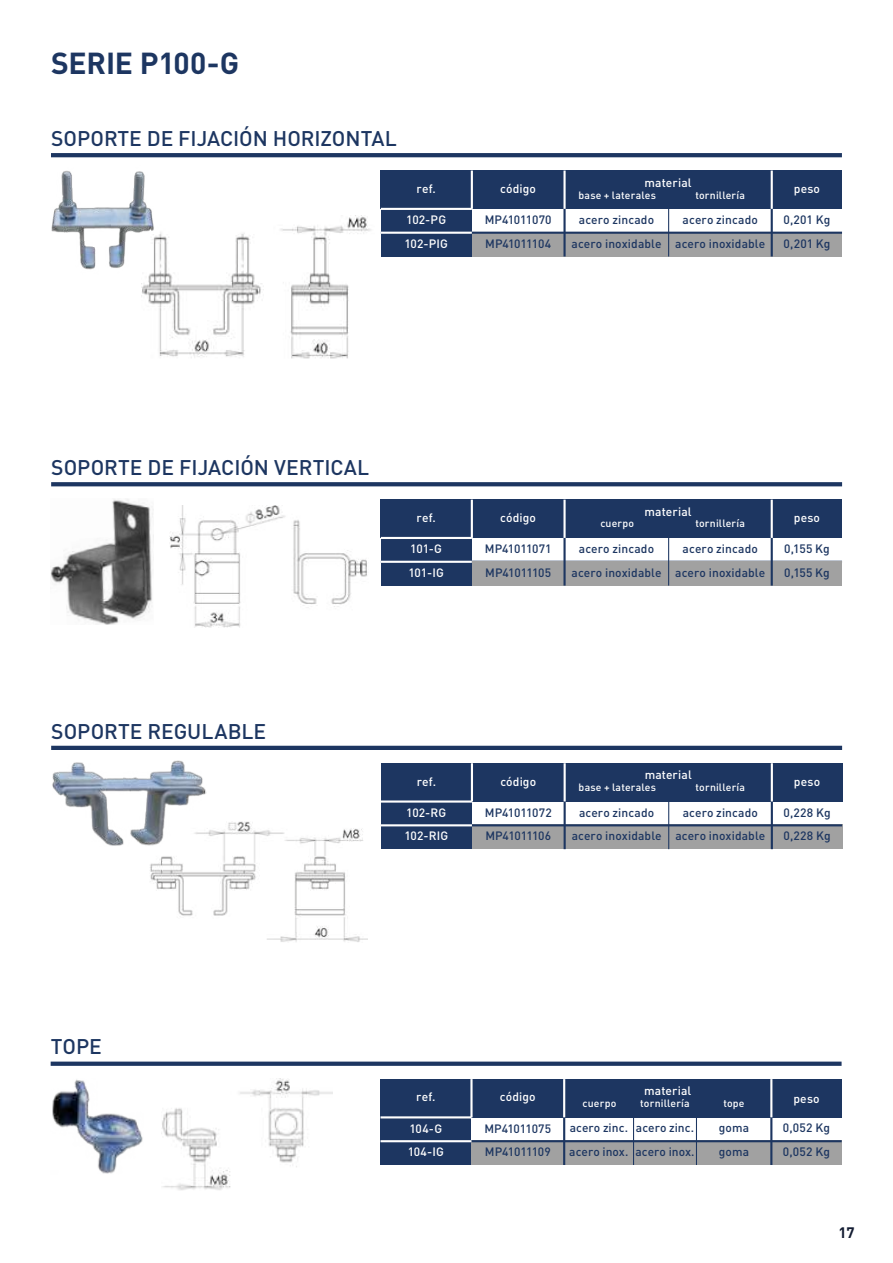
<style>
.page{position:relative;width:893px;height:1263px;background:#fff}
.page>*{position:absolute;margin:0;border:0;box-sizing:border-box;transform-origin:0 0}
.t1{font:700 30px "DIN Pro";letter-spacing:-.01em;color:#1d3661}
.t2{font:500 21px "DIN Pro";letter-spacing:-.005em;color:#1d3661}
.t3{font:700 15px "DIN Pro";color:#131c32}
.t4{font:500 12px/23.9px "DIN Pro";letter-spacing:.005em;color:#1d3661}
.t5{font:500 12px/23.7px "DIN Pro";letter-spacing:.01em;color:#fff}
.t6{font:500 12px "DIN Pro";letter-spacing:-.02em;color:#1d3661}
.t7{font:500 12px/23.7px "DIN Pro";letter-spacing:-.015em;color:#1d3661}
.t8{font:500 10.5px "DIN Pro";letter-spacing:.015em;color:#fff}
</style>
<div class="page">
<div style="left:472px;top:561px;width:370px;height:25px;background:#a1a1a1"></div>
<hr style="left:771px;top:500px;width:2px;height:86px;background:#1d3661">
<img style="left:170px;top:505px;width:197px;height:122px">
<hr style="left:668px;top:500px;width:1px;height:86px;background:#1d3661">
<hr style="left:563px;top:500px;width:3px;height:86px;background:#1d3661">
<svg style="left:51px;top:482px;width:791px;height:4px;background:#253d66"></svg>
<div style="left:381px;top:500px;width:461px;height:38px;background:#1d3661"></div>
<div style="left:381px;top:500px;width:91px;height:86px;background:#1d3661"></div>
<hr style="left:471px;top:500px;width:2px;height:38px;background:#fff">
<hr style="left:381px;top:537px;width:91px;height:2px;background:#fff">
<hr style="left:381px;top:561px;width:91px;height:2px;background:#fff">
<hr style="left:771px;top:500px;width:2px;height:38px;background:#fff">
<hr style="left:563px;top:500px;width:3px;height:38px;background:#fff">
<img style="left:51px;top:499px;width:103px;height:126px">
<div style="left:471px;top:1140px;width:371px;height:25px;background:#a1a1a1"></div>
<img style="left:161px;top:1078px;width:172px;height:112px">
<img style="left:52px;top:1079px;width:91px;height:95px">
<hr style="left:633px;top:1079px;width:1px;height:86px;background:#1d3661">
<hr style="left:696px;top:1079px;width:1px;height:86px;background:#1d3661">
<hr style="left:770px;top:1079px;width:2px;height:86px;background:#1d3661">
<div style="left:380px;top:1079px;width:462px;height:38px;background:#1d3661"></div>
<div style="left:380px;top:1079px;width:91px;height:86px;background:#1d3661"></div>
<hr style="left:380px;top:1140px;width:462px;height:2px;background:#1d3661">
<hr style="left:563px;top:1079px;width:2px;height:86px;background:#1d3661">
<hr style="left:470px;top:1079px;width:3px;height:38px;background:#fff">
<hr style="left:380px;top:1116px;width:91px;height:2px;background:#fff">
<hr style="left:380px;top:1140px;width:91px;height:2px;background:#fff">
<hr style="left:563px;top:1079px;width:2px;height:38px;background:#fff">
<hr style="left:770px;top:1079px;width:2px;height:38px;background:#fff">
<div style="left:51px;top:1061px;width:791px;height:5px;background:#1d3661"></div>
<div style="left:472px;top:232px;width:370px;height:25px;background:#a1a1a1"></div>
<img style="left:142px;top:216px;width:229px;height:143px">
<hr style="left:668px;top:171px;width:1px;height:85px;background:#1d3661">
<div style="left:381px;top:171px;width:461px;height:38px;background:#1d3661"></div>
<div style="left:381px;top:171px;width:91px;height:85px;background:#1d3661"></div>
<hr style="left:381px;top:232px;width:461px;height:2px;background:#1d3661">
<hr style="left:563px;top:171px;width:3px;height:85px;background:#1d3661">
<hr style="left:771px;top:171px;width:2px;height:85px;background:#1d3661">
<hr style="left:471px;top:171px;width:2px;height:38px;background:#fff">
<hr style="left:381px;top:208px;width:91px;height:2px;background:#fff">
<hr style="left:381px;top:232px;width:91px;height:2px;background:#fff">
<hr style="left:563px;top:171px;width:3px;height:38px;background:#fff">
<hr style="left:771px;top:171px;width:2px;height:38px;background:#fff">
<svg style="left:51px;top:153px;width:791px;height:4px;background:#203963"></svg>
<img style="left:51px;top:170px;width:119px;height:112px">
<div style="left:472px;top:824px;width:370px;height:25px;background:#a1a1a1"></div>
<img style="left:150px;top:822px;width:218px;height:120px">
<img style="left:52px;top:761px;width:154px;height:85px">
<hr style="left:51px;top:746px;width:791px;height:4px;background:#1d3661">
<hr style="left:668px;top:763px;width:1px;height:86px;background:#1d3661">
<div style="left:381px;top:763px;width:461px;height:38px;background:#1d3661"></div>
<div style="left:381px;top:763px;width:91px;height:86px;background:#1d3661"></div>
<hr style="left:381px;top:824px;width:461px;height:2px;background:#1d3661">
<hr style="left:564px;top:763px;width:2px;height:86px;background:#1d3661">
<hr style="left:771px;top:763px;width:2px;height:86px;background:#1d3661">
<hr style="left:471px;top:763px;width:2px;height:38px;background:#fff">
<hr style="left:381px;top:800px;width:91px;height:3px;background:#fff">
<hr style="left:381px;top:824px;width:91px;height:2px;background:#fff">
<hr style="left:564px;top:763px;width:2px;height:38px;background:#fff">
<hr style="left:771px;top:763px;width:2px;height:38px;background:#fff">
<h1 class="t1" style="left:51px;top:42px;width:189px">SERIE P100-G</h1>
<h2 class="t2" style="left:51px;top:124px;width:347px">SOPORTE DE FIJACIÓN HORIZONTAL</h2>
<p class="t5" style="left:645px;top:170px;width:49px">material</p>
<p class="t8" style="left:578px;top:188px;width:79px">base + laterales</p>
<p class="t8" style="left:695px;top:188px;width:51px">tornillería</p>
<p class="t5" style="left:417px;top:177px;width:21px">ref.</p>
<p class="t5" style="left:500px;top:177px;width:37px">código</p>
<p class="t5" style="left:794px;top:177px;width:28px">peso</p>
<p class="t4" style="left:485px;top:207px;width:68px">MP41011070</p>
<p class="t4" style="left:579px;top:207px;width:77px">acero zincado</p>
<p class="t4" style="left:683px;top:207px;width:77px">acero zincado</p>
<p class="t4" style="left:783px;top:207px;width:48px">0,201 Kg</p>
<p class="t6" style="left:485px;top:235px;width:68px">MP41011104</p>
<p class="t4" style="left:572px;top:231px;width:195px">acero inoxidable acero inoxidable</p>
<p class="t4" style="left:783px;top:231px;width:48px">0,201 Kg</p>
<p class="t5" style="left:404px;top:207px;width:45px">102-PG<br>102-PIG</p>
<h2 class="t2" style="left:51px;top:453px;width:320px">SOPORTE DE FIJACIÓN VERTICAL</h2>
<p class="t5" style="left:645px;top:499px;width:49px">material</p>
<p class="t5" style="left:417px;top:506px;width:21px">ref.</p>
<p class="t5" style="left:500px;top:506px;width:37px">código</p>
<p class="t5" style="left:794px;top:506px;width:28px">peso</p>
<p class="t7" style="left:485px;top:536px;width:68px">MP41011071<br>MP41011105</p>
<p class="t8" style="left:600px;top:516px;width:35px">cuerpo</p>
<p class="t8" style="left:695px;top:516px;width:51px">tornillería</p>
<p class="t4" style="left:784px;top:536px;width:47px">0,155 Kg<br>0,155 Kg</p>
<p class="t4" style="left:572px;top:536px;width:195px;text-indent:111px">acero zincado acero inoxidable acero inoxidable</p>
<p class="t4" style="left:579px;top:536px;width:77px">acero zincado</p>
<p class="t5" style="left:408px;top:536px;width:37px">101-G<br>101-IG</p>
<h2 class="t2" style="left:51px;top:717px;width:216px">SOPORTE REGULABLE</h2>
<p class="t5" style="left:645px;top:763px;width:49px">material</p>
<p class="t8" style="left:579px;top:780px;width:79px">base + laterales</p>
<p class="t8" style="left:696px;top:780px;width:51px">tornillería</p>
<p class="t5" style="left:417px;top:769px;width:21px">ref.</p>
<p class="t5" style="left:500px;top:769px;width:37px">código</p>
<p class="t5" style="left:794px;top:769px;width:28px">peso</p>
<p class="t4" style="left:485px;top:800px;width:68px">MP41011072</p>
<p class="t4" style="left:579px;top:800px;width:77px">acero zincado</p>
<p class="t4" style="left:683px;top:800px;width:77px">acero zincado</p>
<p class="t4" style="left:783px;top:800px;width:49px">0,228 Kg</p>
<p class="t6" style="left:485px;top:828px;width:67px">MP41011106</p>
<p class="t4" style="left:572px;top:824px;width:195px">acero inoxidable acero inoxidable</p>
<p class="t4" style="left:783px;top:824px;width:49px">0,228 Kg</p>
<p class="t5" style="left:404px;top:800px;width:45px">102-RG<br>102-RIG</p>
<h2 class="t2" style="left:51px;top:1032px;width:53px">TOPE</h2>
<p class="t5" style="left:644px;top:1078px;width:49px">material</p>
<p class="t5" style="left:416px;top:1084px;width:21px">ref.</p>
<p class="t5" style="left:500px;top:1084px;width:37px">código</p>
<p class="t4" style="left:484px;top:1116px;width:68px">MP41011075</p>
<p class="t4" style="left:570px;top:1116px;width:126px">acero zinc. acero zinc.</p>
<p class="t6" style="left:485px;top:1144px;width:67px">MP41011109</p>
<p class="t4" style="left:569px;top:1139px;width:127px">acero inox. acero inox.</p>
<p class="t8" style="left:583px;top:1096px;width:35px">cuerpo</p>
<p class="t8" style="left:640px;top:1096px;width:51px">tornillería</p>
<p class="t8" style="left:723px;top:1096px;width:23px">tope</p>
<p class="t5" style="left:408px;top:1116px;width:38px">104-G<br>104-IG</p>
<p class="t4" style="left:719px;top:1116px;width:32px">goma goma</p>
<p class="t5" style="left:793px;top:1086px;width:28px">peso</p>
<p class="t4" style="left:783px;top:1116px;width:49px">0,052 Kg<br>0,052 Kg</p>
<p class="t3" style="left:838px;top:1222px;width:18px">17</p>
</div>
